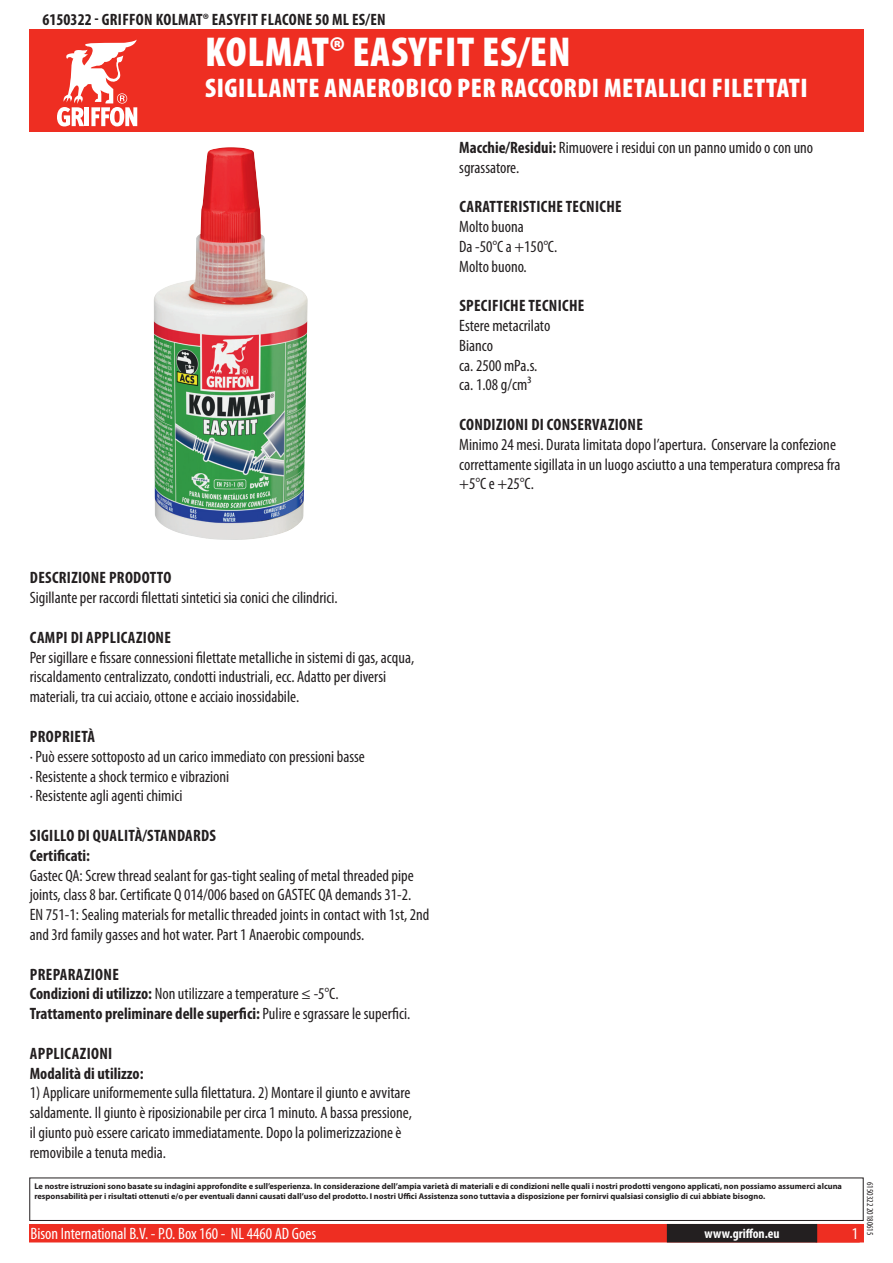
<style>
.page{position:relative;width:893px;height:1263px;background:#fff}
.page>*{position:absolute;margin:0;border:0;box-sizing:border-box;transform-origin:0 0}
.t1{font:900 condensed 42px "Myriad Pro";letter-spacing:.02em;color:#fff}
.t2{font:900 condensed 27px "Myriad Pro";letter-spacing:.02em;color:#fff}
.t3{font:condensed 16.5px/19.8px "Myriad Pro";color:#231f20}
.t4{font:700 condensed 16.5px/19.8px "Myriad Pro";letter-spacing:.02em;color:#231f20}
.t5{font:condensed 16.5px "Myriad Pro";color:#fff}
.t6{font:700 condensed 13.5px "Myriad Pro";letter-spacing:.015em;color:#fff}
.t7{font:condensed 9px "Myriad Pro";color:#231f20}
.t8{font:700 8.4px/10.1px "Myriad Pro";color:#231f20}
.s1{font-weight:700}
.s2{font-weight:400}
</style>
<div class="page">
<div style="left:30px;top:1225px;width:833px;height:17px;background:#ee2e22"></div>
<div style="left:29px;top:1224px;width:835px;height:18px;border:2px solid #ee2e22"></div>
<div style="left:816px;top:1224px;width:44px;height:18px;border:2px solid #ee2e22"></div>
<div style="left:668px;top:1225px;width:148px;height:17px;background:#231f20"></div>
<div style="left:667px;top:1224px;width:150px;height:18px;border:2px solid #231f20"></div>
<div style="left:29px;top:1177px;width:835px;height:44px;border:1px solid #231f20"></div>
<div style="left:30px;top:30px;width:834px;height:102px;background:#ee2e22"></div>
<svg style="left:57px;top:39px;width:80px;height:87px"></svg>
<img style="left:154px;top:147px;width:154px;height:393px">
<p class="t4" style="left:43px;top:9px;width:343px">6150322 - GRIFFON KOLMAT® EASYFIT FLACONE 50 ML ES/EN</p>
<h1 class="t1" style="left:205px;top:25px;width:344px">KOLMAT® EASYFIT ES/EN</h1>
<h2 class="t2" style="left:205px;top:70px;width:604px">SIGILLANTE ANAEROBICO PER RACCORDI METALLICI FILETTATI</h2>
<p class="t3" style="left:459px;top:137px;width:355px"><span class="s1">MACCHIE/RESIDUI:</span> Rimuovere i residui con un panno umido o con uno sgrassatore.</p>
<p class="t4" style="left:459px;top:196px;width:162px">CARATTERISTICHE TECNICHE</p>
<p class="t3" style="left:459px;top:216px;width:100px">Molto buona<br>Da -50°C a +150°C.<br>Molto buono.</p>
<p class="t4" style="left:459px;top:295px;width:125px">SPECIFICHE TECNICHE</p>
<p class="t3" style="left:459px;top:315px;width:93px">Estere metacrilato<br>Bianco<br>ca. 2500 mPa.s. ca. 1.08 g/cm³</p>
<p class="t4" style="left:459px;top:414px;width:183px">CONDIZIONI DI CONSERVAZIONE</p>
<p class="t3" style="left:459px;top:434px;width:383px">Minimo 24 mesi. Durata limitata dopo l’apertura. Conservare la confezione correttamente sigillata in un luogo asciutto a una temperatura compresa fra +5°C e +25°C.</p>
<p class="t4" style="left:30px;top:568px;width:143px">DESCRIZIONE PRODOTTO</p>
<p class="t3" style="left:30px;top:588px;width:310px">Sigillante per raccordi filettati sintetici sia conici che cilindrici.</p>
<p class="t4" style="left:30px;top:627px;width:141px">CAMPI DI APPLICAZIONE</p>
<p class="t3" style="left:30px;top:647px;width:386px">Per sigillare e fissare connessioni filettate metalliche in sistemi di gas, acqua, riscaldamento centralizzato, condotti industriali, ecc. Adatto per diversi materiali, tra cui acciaio, ottone e acciaio inossidabile.</p>
<p class="t4" style="left:30px;top:726px;width:67px">PROPRIETÀ</p>
<p class="t3" style="left:30px;top:746px;width:337px">· Può essere sottoposto ad un carico immediato con pressioni basse · Resistente a shock termico e vibrazioni<br>· Resistente agli agenti chimici</p>
<p class="t4" style="left:30px;top:825px;width:188px">SIGILLO DI QUALITÀ/STANDARDS<br>CERTIFICATI:</p>
<p class="t3" style="left:30px;top:865px;width:401px">Gastec QA: Screw thread sealant for gas-tight sealing of metal threaded pipe joints, class 8 bar. Certificate Q 014/006 based on GASTEC QA demands 31-2.<br>EN 751-1: Sealing materials for metallic threaded joints in contact with 1st, 2nd and 3rd family gasses and hot water. Part 1 Anaerobic compounds.</p>
<p class="t4" style="left:30px;top:964px;width:382px">PREPARAZIONE<br>CONDIZIONI DI UTILIZZO: <span class="s2">Non utilizzare a temperature ≤ -5°C.<br></span>TRATTAMENTO PRELIMINARE DELLE SUPERFICI: <span class="s2">Pulire e sgrassare le superfici.</span></p>
<p class="t4" style="left:30px;top:1043px;width:115px">APPLICAZIONI<br>MODALITÀ DI UTILIZZO:</p>
<p class="t3" style="left:30px;top:1083px;width:384px">1) Applicare uniformemente sulla filettatura. 2) Montare il giunto e avvitare saldamente. Il giunto è riposizionabile per circa 1 minuto. A bassa pressione, il giunto può essere caricato immediatamente. Dopo la polimerizzazione è removibile a tenuta media.</p>
<p class="t8" style="left:34px;top:1181px;width:809px">Le nostre istruzioni sono basate su indagini approfondite e sull’esperienza. In considerazione dell’ampia varietà di materiali e di condizioni nelle quali i nostri prodotti vengono applicati, non possiamo assumerci alcuna responsabilità per i risultati ottenuti e/o per eventuali danni causati dall’uso del prodotto. I nostri Uffici Assistenza sono tuttavia a disposizione per fornirvi qualsiasi consiglio di cui abbiate bisogno.</p>
<p class="t5" style="left:31px;top:1224px;width:287px">Bison International B.V. - P.O. Box 160 - NL 4460 AD Goes</p>
<p class="t6" style="left:704px;top:1225px;width:77px">WWW.GRIFFON.EU</p>
<p class="t5" style="left:852px;top:1224px;width:8px">1</p>
<p class="t7" style="left:875px;top:1182px;width:55px;rotate:90deg">6150322 20180615</p>
</div>
